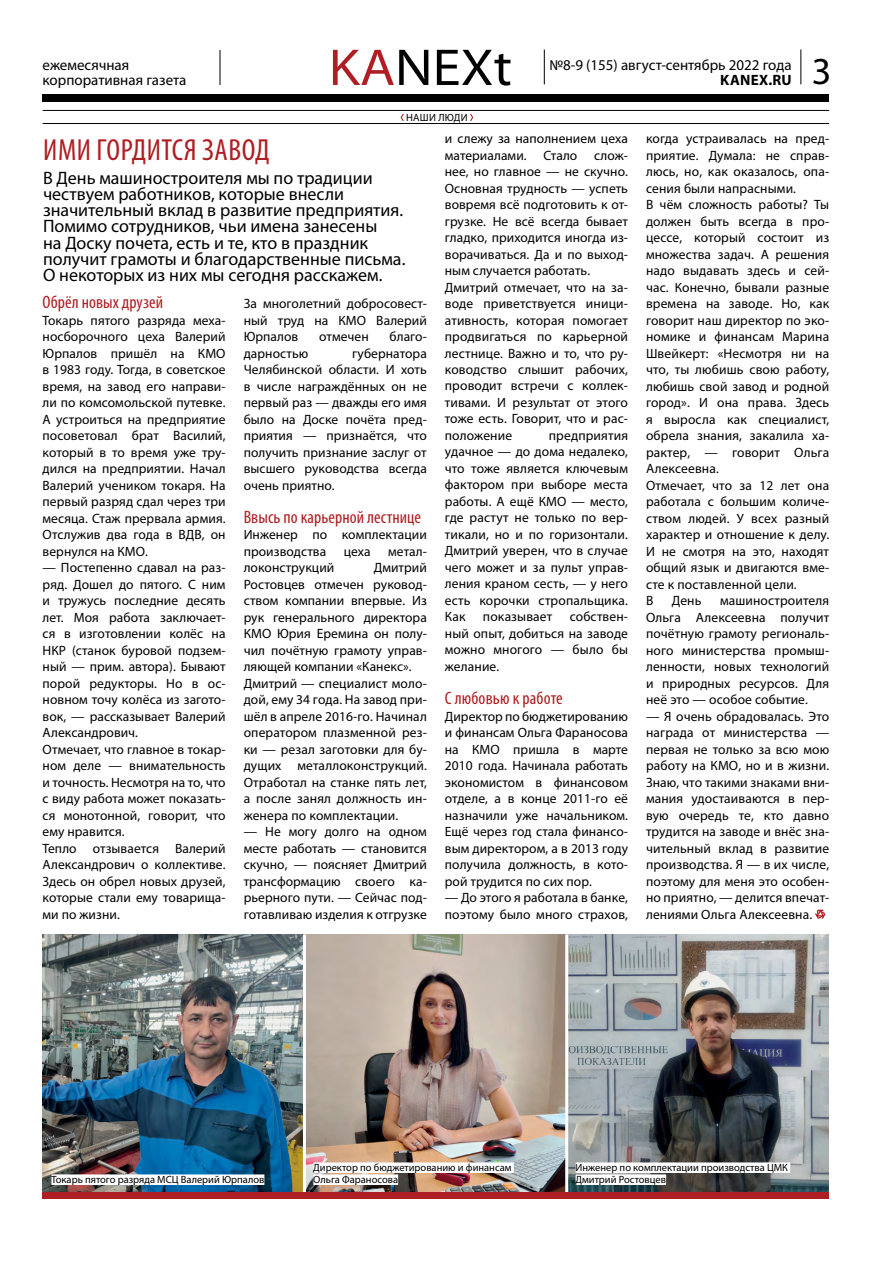
<style>
.page{position:relative;width:893px;height:1263px;background:#fff}
.page>*{position:absolute;margin:0;border:0;box-sizing:border-box;transform-origin:0 0}
.t1{font:semi-expanded 52.2px "Myriad Pro";color:#000}
.t2{font:38.25px "Myriad Pro";color:#000}
.t3{font:condensed 30.6px "Myriad Pro";letter-spacing:.02em;color:#af1e23}
.t4{font:18px/16.2px "Myriad Pro";color:#000}
.t5{font:condensed 18px "Myriad Pro";letter-spacing:.005em;color:#af1e23}
.t6{font:15px/15px "Myriad Pro";color:#000}
.t7{font:700 15px "Myriad Pro";letter-spacing:.02em;color:#000}
.t8{font:13.5px/16.5px "Myriad Pro";letter-spacing:.005em;color:#000;text-align:justify}
.t9{font:10.5px/12px "Myriad Pro";color:#000}
.t10{font:10.5px "Myriad Pro";letter-spacing:.02em;color:#000}
.s1{color:#af1e23}
</style>
<div class="page">
<div style="left:43px;top:94px;width:786px;height:8px;background:#000"></div>
<hr style="left:544px;top:50px;width:1px;height:34px;background:#000">
<hr style="left:220px;top:50px;width:1px;height:35px;background:#000">
<hr style="left:800px;top:49px;width:1px;height:35px;background:#000">
<svg style="left:401px;top:114px;width:3px;height:7px"></svg>
<svg style="left:470px;top:114px;width:3px;height:7px"></svg>
<hr style="left:43px;top:110px;width:786px;height:1px;background:#000">
<hr style="left:43px;top:123px;width:786px;height:1px;background:#000">
<img style="left:43px;top:934px;width:260px;height:258px">
<img style="left:306px;top:934px;width:259px;height:258px">
<img style="left:568px;top:934px;width:261px;height:258px">
<svg style="left:815px;top:910px;width:10px;height:9px"></svg>
<div style="left:43px;top:1192px;width:786px;height:7px;background:#af1e23"></div>
<div style="left:51px;top:1174px;width:213px;height:11px;background:#fff"></div>
<div style="left:313px;top:1162px;width:201px;height:11px;background:#fff"></div>
<div style="left:313px;top:1174px;width:85px;height:11px;background:#fff"></div>
<div style="left:576px;top:1162px;width:214px;height:11px;background:#fff"></div>
<div style="left:576px;top:1174px;width:90px;height:11px;background:#fff"></div>
<p class="t6" style="left:43px;top:57px;width:145px">ежемесячная корпоративная газета</p>
<h1 class="t1" style="left:329px;top:35px;width:185px"><span class="s1">KA</span>NEXt</h1>
<p class="t10" style="left:406px;top:111px;width:63px">НАШИ ЛЮДИ</p>
<p class="t6" style="left:549px;top:57px;width:244px">№8-9 (155) август-сентябрь 2022 года</p>
<p class="t7" style="left:720px;top:70px;width:73px">KANEX.RU</p>
<h2 class="t2" style="left:812px;top:48px;width:21px">3</h2>
<h3 class="t3" style="left:43px;top:131px;width:228px">ИМИ ГОРДИТСЯ ЗАВОД</h3>
<p class="t4" style="left:43px;top:169px;width:364px">В День машиностроителя мы по традиции чествуем работников, которые внесли значительный вклад в развитие предприятия.<br>Помимо сотрудников, чьи имена занесены<br>на Доску почета, есть и те, кто в праздник получит грамоты и благодарственные письма.<br>О некоторых из них мы сегодня расскажем.</p>
<h3 class="t5" style="left:43px;top:291px;width:122px">Обрёл новых друзей</h3>
<p class="t8" style="left:43px;top:312px;width:184px">Токарь пятого разряда меха&shy;носборочного цеха Валерий Юрпалов пришёл на КМО в 1983 году. Тогда, в советское время, на завод его направи&shy;ли по комсомольской путевке.<br>А устроиться на предприятие посоветовал брат Василий, который в то время уже тру&shy;дился на предприятии. Начал Валерий учеником токаря. На первый разряд сдал через три месяца. Стаж прервала армия.<br>Отслужив два года в ВДВ, он вернулся на КМО.</p>
<p class="t8" style="left:43px;top:559px;width:184px;text-align:left">— Постепенно сдавал на раз&shy;ряд. Дошел до пятого. С ним и тружусь последние десять лет. Моя работа заключает&shy;ся в изготовлении колёс на<br>НКР (станок буровой подзем&shy;ный — прим. автора). Бывают порой редукторы. Но в ос&shy;новном точу колёса из загото&shy;вок, — рассказывает Валерий<br>Александрович.<br>Отмечает, что главное в токар&shy;ном деле — внимательность и точность. Несмотря на то, что с виду работа может показать&shy;ся монотонной, говорит, что ему нравится.<br>Тепло отзывается Валерий<br>Александрович о коллективе.<br>Здесь он обрел новых друзей, которые стали ему товарища&shy;ми по жизни.</p>
<p class="t8" style="left:244px;top:295px;width:185px">За многолетний добросовест&shy;ный труд на КМО Валерий Юрпалов</p>
<p class="t8" style="left:319px;top:328px;width:51px">отмечен</p>
<p class="t8" style="left:389px;top:328px;width:39px">благо-</p>
<p class="t8" style="left:244px;top:345px;width:185px;text-indent:108px">губернатора Челябинской области. И хоть в числе награждённых он не первый раз — дважды его имя было на Доске почёта пред&shy;приятия — признаётся, что получить признание заслуг от высшего руководства всегда очень приятно.</p>
<h3 class="t5" style="left:244px;top:506px;width:179px">Ввысь по карьерной лестнице</h3>
<p class="t8" style="left:244px;top:526px;width:185px">Инженер по комплектации производства</p>
<p class="t8" style="left:244px;top:345px;width:66px">дарностью</p>
<p class="t8" style="left:344px;top:543px;width:29px">цеха</p>
<p class="t8" style="left:388px;top:543px;width:40px">метал-</p>
<p class="t8" style="left:244px;top:559px;width:92px">локонструкций</p>
<p class="t8" style="left:244px;top:559px;width:185px;text-align:left;text-indent:130px">Дмитрий<br>Ростовцев отмечен руковод&shy;ством компании впервые. Из рук генерального директора<br>КМО Юрия Еремина он полу&shy;чил почётную грамоту управ&shy;ляющей компании «Канекс».<br>Дмитрий — специалист моло&shy;дой, ему 34 года. На завод при&shy;шёл в апреле 2016-го. Начинал оператором плазменной рез&shy;ки — резал заготовки для бу&shy;дущих металлоконструкций.<br>Отработал на станке пять лет, а после занял должность ин&shy;женера по комплектации.</p>
<p class="t8" style="left:244px;top:823px;width:185px">— Не могу долго на одном месте работать — становится скучно, — поясняет Дмитрий трансформацию своего ка&shy;рьерного пути. — Сейчас под&shy;готавливаю изделия к отгрузке</p>
<p class="t8" style="left:445px;top:130px;width:185px;text-align:left">и слежу за наполнением цеха материалами. Стало слож&shy;нее, но главное — не скучно.<br>Основная трудность — успеть вовремя всё подготовить к от&shy;грузке. Не всё всегда бывает гладко, приходится иногда из&shy;ворачиваться. Да и по выход&shy;ным случается работать.<br>Дмитрий отмечает, что на за&shy;воде приветствуется иници&shy;ативность, которая помогает продвигаться по карьерной лестнице. Важно и то, что ру&shy;ководство слышит рабочих, проводит встречи с коллек&shy;тивами. И результат от этого тоже есть. Говорит, что и рас&shy;положение</p>
<p class="t8" style="left:445px;top:427px;width:185px;text-indent:104px">предприятия удачное — до дома недалеко, что тоже является ключевым фактором при выборе места работы. А ещё КМО — место, где растут не только по вер&shy;тикали, но и по горизонтали.<br>Дмитрий уверен, что в случае чего может и за пульт управ&shy;ления краном сесть, — у него есть корочки стропальщика.<br>Как</p>
<p class="t8" style="left:445px;top:608px;width:185px;text-indent:125px">собствен&shy;ный опыт, добиться на заводе можно многого — было бы желание.</p>
<h3 class="t5" style="left:445px;top:687px;width:119px">С любовью к работе</h3>
<p class="t8" style="left:445px;top:708px;width:185px">Директор по бюджетированию и финансам Ольга Фараносова на КМО пришла в марте 2010 года. Начинала работать экономистом в финансовом отделе, а в конце 2011-го её назначили уже начальником.<br>Ещё через год стала финансо&shy;вым директором, а в 2013 году получила должность, в кото&shy;рой трудится по сих пор.</p>
<p class="t8" style="left:445px;top:889px;width:185px">— До этого я работала в банке, поэтому было много страхов,</p>
<p class="t8" style="left:483px;top:608px;width:71px">показывает</p>
<p class="t8" style="left:646px;top:130px;width:185px;text-align:left">когда устраивалась на пред&shy;приятие. Думала: не справ&shy;люсь, но, как оказалось, опа&shy;сения были напрасными.<br>В чём сложность работы? Ты должен быть всегда в про&shy;цессе, который состоит из множества задач. А решения надо выдавать здесь и сей&shy;час. Конечно, бывали разные времена на заводе. Но, как говорит наш директор по эко&shy;номике и финансам Марина<br>Швейкерт: «Несмотря ни на что, ты любишь свою работу, любишь свой завод и родной город». И она права. Здесь я выросла как специалист, обрела знания, закалила ха&shy;рактер, — говорит Ольга<br>Алексеевна.<br>Отмечает, что за 12 лет она работала с большим количе&shy;ством людей. У всех разный характер и отношение к делу.<br>И не смотря на это, находят общий язык и двигаются вме&shy;сте к поставленной цели.<br>В</p>
<p class="t8" style="left:672px;top:592px;width:31px">День</p>
<p class="t8" style="left:646px;top:592px;width:185px;text-indent:74px">машиностроителя Ольга Алексеевна получит почётную грамоту региональ&shy;ного министерства промыш&shy;ленности, новых технологий и природных ресурсов. Для неё это — особое событие.</p>
<p class="t8" style="left:646px;top:707px;width:185px">— Я очень обрадовалась. Это награда от министерства — первая не только за всю мою работу на КМО, но и в жизни.<br>Знаю, что такими знаками вни&shy;мания удостаиваются в пер&shy;вую очередь те, кто давно трудится на заводе и внёс зна&shy;чительный вклад в развитие производства. Я — в их числе, поэтому для меня это особен&shy;но приятно, — делится впечат&shy;лениями Ольга Алексеевна.</p>
<p class="t9" style="left:51px;top:1173px;width:214px">Токарь пятого разряда МСЦ Валерий Юрпалов</p>
<p class="t9" style="left:313px;top:1161px;width:200px">Директор по бюджетированию и финансам<br>Ольга Фараносова</p>
<p class="t9" style="left:576px;top:1161px;width:214px">Инженер по комплектации производства ЦМК<br>Дмитрий Ростовцев</p>
</div>
